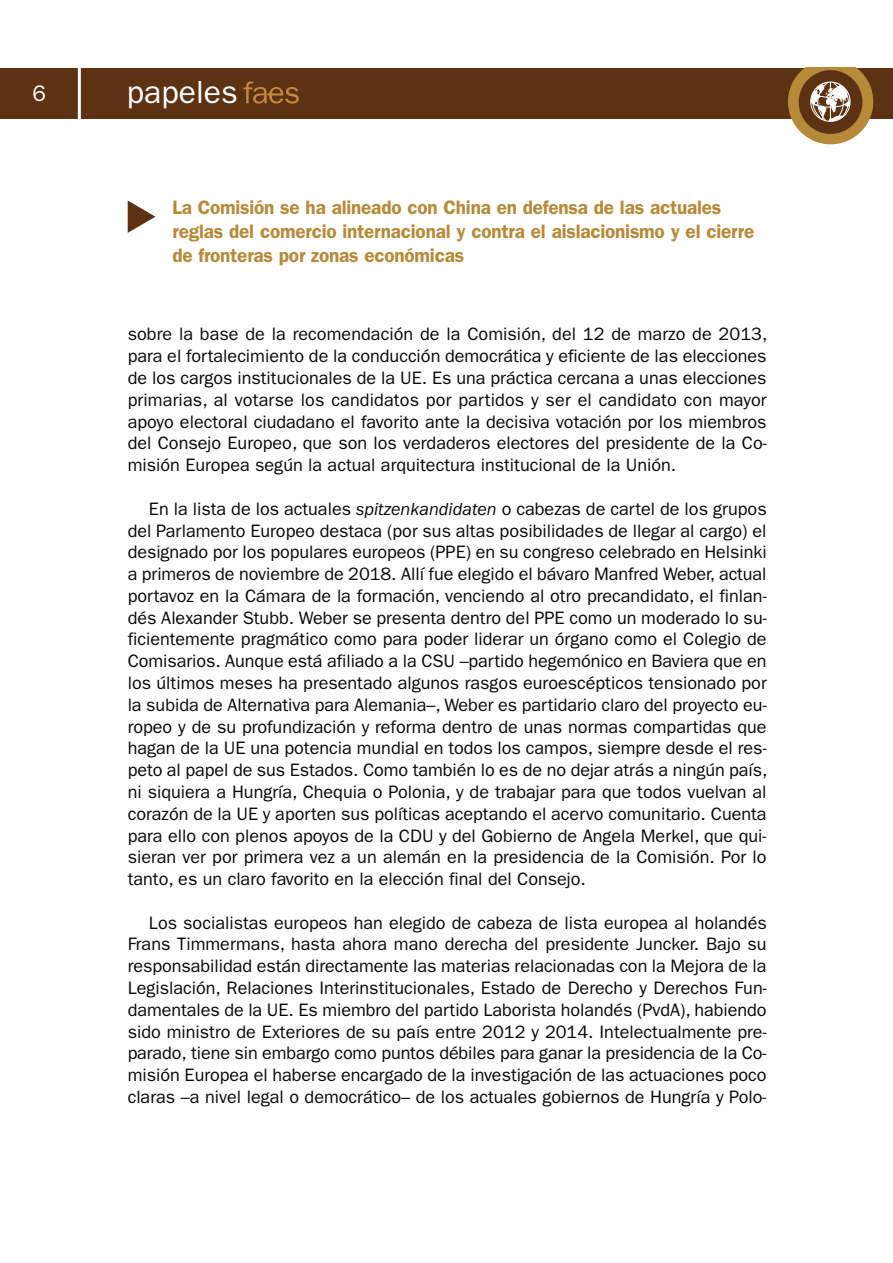
<style>
.page{position:relative;width:893px;height:1263px;background:#fff}
.page>*{position:absolute;margin:0;border:0;box-sizing:border-box;transform-origin:0 0}
.t1{font:32.1px "Franklin Gothic";color:#fff}
.t2{font:22.5px "Franklin Gothic";color:#fff}
.t3{font:600 19.5px/24px "Franklin Gothic";letter-spacing:-.01em;color:#b78a3a}
.t4{font:18px/21.8px "Franklin Gothic";color:#060807;text-align:justify}
.s1{font-style:italic}
</style>
<div class="page">
<div style="left:0;top:68px;width:893px;height:51px;background:#5c3213"></div>
<svg style="left:243px;top:81px;width:56px;height:23px"></svg>
<svg style="left:788px;top:68px;width:85px;height:76px"></svg>
<div style="left:810px;top:82px;width:40px;height:40px;border:1px solid #fff;border-radius:50%"></div>
<hr style="left:78px;top:68px;width:3px;height:53px;background:#fff">
<svg style="left:128px;top:200px;width:27px;height:33px"></svg>
<p class="t2" style="left:33px;top:86px;width:15px">6</p>
<h1 class="t1" style="left:127px;top:81px;width:112px">papeles</h1>
<p class="t3" style="left:172px;top:197px;width:583px">La Comisión se ha alineado con China en defensa de las actuales reglas del comercio internacional y contra el aislacionismo y el cierre de fronteras por zonas económicas</p>
<p class="t4" style="left:128px;top:325px;width:641px">sobre la base de la recomendación de la Comisión, del 12 de marzo de 2013, para el fortalecimiento de la conducción democrática y eficiente de las elecciones de los cargos institucionales de la UE. Es una práctica cercana a unas elecciones primarias, al votarse los candidatos por partidos y ser el candidato con mayor apoyo electoral ciudadano el favorito ante la decisiva votación por los miembros del Consejo Europeo, que son los verdaderos electores del presidente de la Co&shy;misión Europea según la actual arquitectura institucional de la Unión.</p>
<p class="t4" style="left:128px;top:499px;width:641px;text-indent:21px">En la lista de los actuales <span class="s1">spitzenkandidaten</span> o cabezas de cartel de los grupos del Parlamento Europeo destaca (por sus altas posibilidades de llegar al cargo) el designado por los populares europeos (PPE) en su congreso celebrado en Helsinki a primeros de noviembre de 2018. Allí fue elegido el bávaro Manfred Weber, actual portavoz en la Cámara de la formación, venciendo al otro precandidato, el finlan&shy;dés Alexander Stubb. Weber se presenta dentro del PPE como un moderado lo su&shy;ficientemente pragmático como para poder liderar un órgano como el Colegio de Comisarios. Aunque está afiliado a la CSU –partido hegemónico en Baviera que en los últimos meses ha presentado algunos rasgos euroescépticos tensionado por la subida de Alternativa para Alemania–, Weber es partidario claro del proyecto eu&shy;ropeo y de su profundización y reforma dentro de unas normas compartidas que hagan de la UE una potencia mundial en todos los campos, siempre desde el res&shy;peto al papel de sus Estados. Como también lo es de no dejar atrás a ningún país, ni siquiera a Hungría, Chequia o Polonia, y de trabajar para que todos vuelvan al corazón de la UE y aporten sus políticas aceptando el acervo comunitario. Cuenta para ello con plenos apoyos de la CDU y del Gobierno de Angela Merkel, que qui&shy;sieran ver por primera vez a un alemán en la presidencia de la Comisión. Por lo tanto, es un claro favorito en la elección final del Consejo.</p>
<p class="t4" style="left:128px;top:913px;width:640px;text-indent:21px">Los socialistas europeos han elegido de cabeza de lista europea al holandés Frans Timmermans, hasta ahora mano derecha del presidente Juncker. Bajo su responsabilidad están directamente las materias relacionadas con la Mejora de la Legislación, Relaciones Interinstitucionales, Estado de Derecho y Derechos Fun&shy;damentales de la UE. Es miembro del partido Laborista holandés (PvdA), habiendo sido ministro de Exteriores de su país entre 2012 y 2014. Intelectualmente pre&shy;parado, tiene sin embargo como puntos débiles para ganar la presidencia de la Co&shy;misión Europea el haberse encargado de la investigación de las actuaciones poco claras –a nivel legal o democrático– de los actuales gobiernos de Hungría y Polo-</p>
</div>
